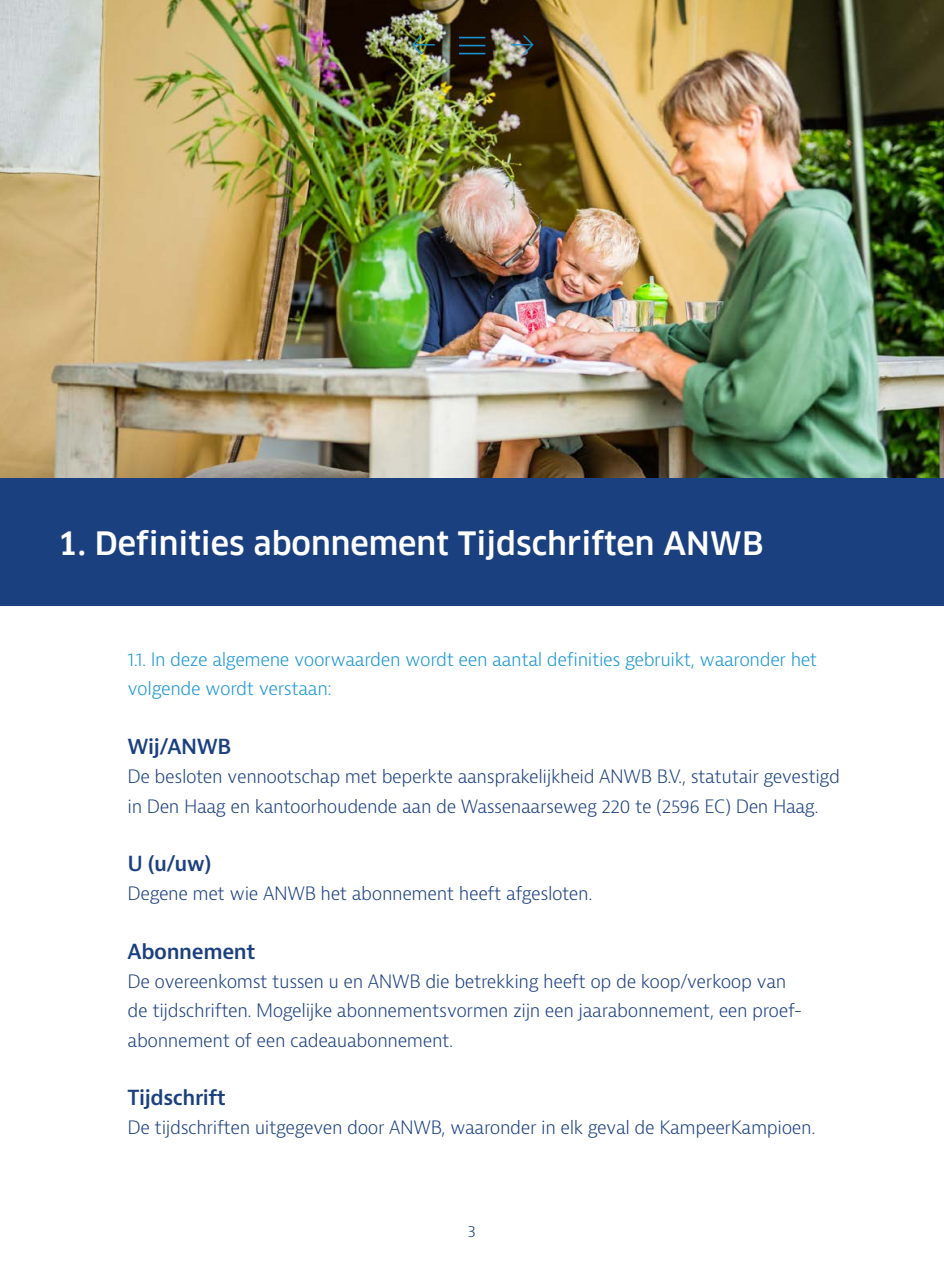
<style>
.page{position:relative;width:944px;height:1276px;background:#fff}
.page>*{position:absolute;margin:0;border:0;box-sizing:border-box;transform-origin:0 0}
.t1{font:500 31.5px "Clan Pro";color:#fff}
.t2{font:300 26.78px "Bernina Sans";color:#1795d3}
.t3{font:600 20.25px "Bernina Sans";letter-spacing:-.02em;color:#1b4080}
.t4{font:300 18px/29.2px "Bernina Sans";letter-spacing:-.02em;color:#1b4080}
.t5{font:300 18px/29.2px "Bernina Sans";letter-spacing:-.02em;color:#1795d3}
.t6{font:300 15.75px "Bernina Sans";color:#1b4080}
</style>
<div class="page">
<img style="left:0;top:0;width:944px;height:478px">
<div style="left:0;top:478px;width:944px;height:128px;background:#1b4080"></div>
<svg style="left:459px;top:52px;width:26px;height:2px"></svg>
<svg style="left:459px;top:44px;width:26px;height:2px"></svg>
<svg style="left:459px;top:36px;width:26px;height:2px"></svg>
<h2 class="t2" style="left:410px;top:27px;width:28px">←</h2>
<h2 class="t2" style="left:509px;top:27px;width:28px">→</h2>
<h1 class="t1" style="left:57px;top:525px;width:708px">1. Definities abonnement Tijdschriften ANWB</h1>
<p class="t5" style="left:128px;top:645px;width:691px">1.1. In deze algemene voorwaarden wordt een aantal definities gebruikt, waaronder het volgende wordt verstaan:</p>
<p class="t3" style="left:128px;top:733px;width:105px">Wij/ANWB</p>
<p class="t4" style="left:128px;top:762px;width:714px">De besloten vennootschap met beperkte aansprakelijkheid ANWB B.V., statutair gevestigd in Den Haag en kantoorhoudende aan de Wassenaarseweg 220 te (2596 EC) Den Haag.</p>
<p class="t3" style="left:128px;top:850px;width:85px">U (u/uw)</p>
<p class="t4" style="left:128px;top:879px;width:466px">Degene met wie ANWB het abonnement heeft afgesloten.</p>
<p class="t3" style="left:128px;top:938px;width:130px">Abonnement</p>
<p class="t4" style="left:128px;top:967px;width:676px">De overeenkomst tussen u en ANWB die betrekking heeft op de koop/verkoop van de tijdschriften. Mogelijke abonnementsvormen zijn een jaarabonnement, een proef&shy;abonnement of een cadeauabonnement.</p>
<p class="t3" style="left:128px;top:1084px;width:100px">Tijdschrift</p>
<p class="t4" style="left:128px;top:1113px;width:689px">De tijdschriften uitgegeven door ANWB, waaronder in elk geval de KampeerKampioen.</p>
<p class="t6" style="left:468px;top:1220px;width:10px">3</p>
</div>
